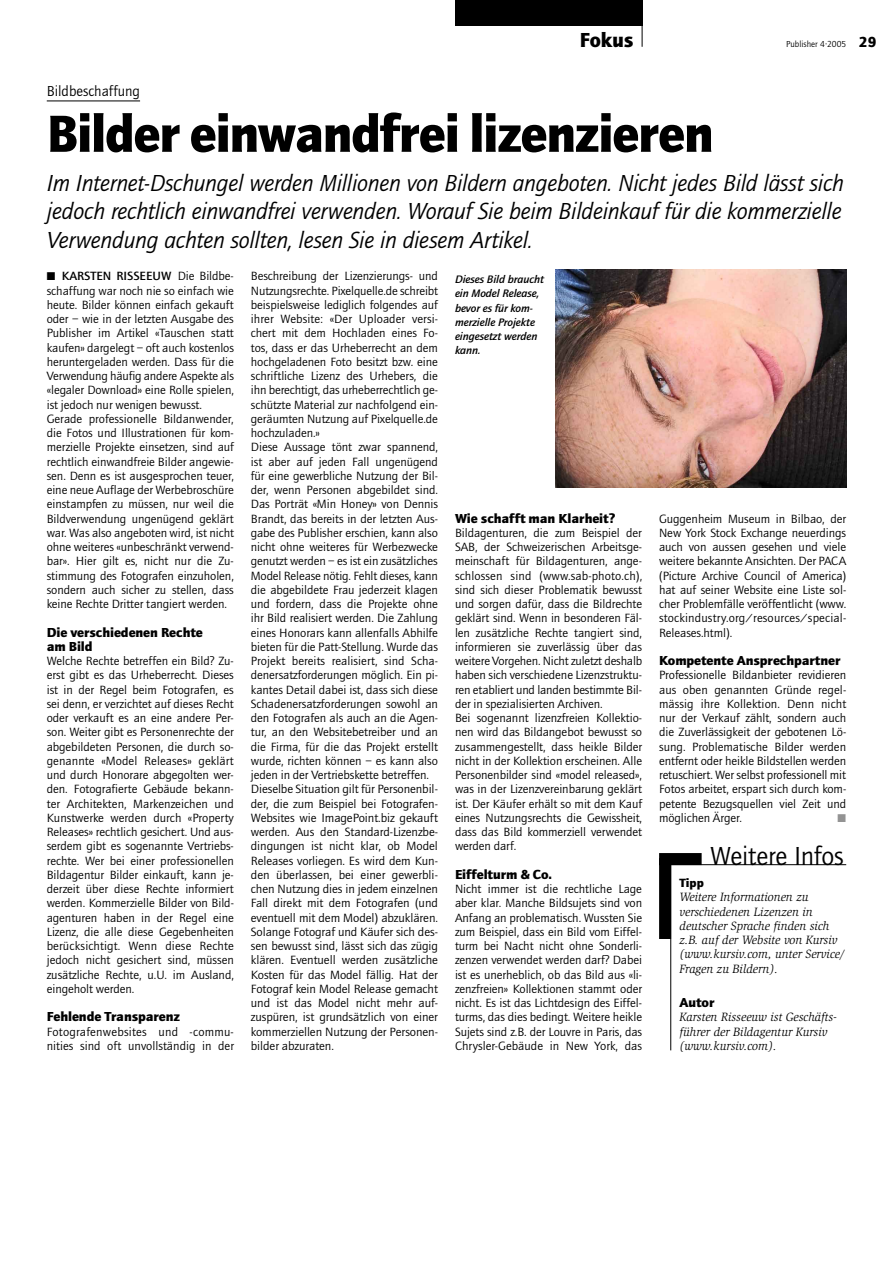
<style>
.page{position:relative;width:893px;height:1263px;background:#fff}
.page>*{position:absolute;margin:0;border:0;box-sizing:border-box;transform-origin:0 0}
.Titel_Haupt{font:900 54px "Quay Sans EF";letter-spacing:-.02em;color:#000}
.Kasten_titel{font:27px "Quay Sans EF";letter-spacing:-.01em;color:#000}
.Lead{font:italic 24px/28.5px "Quay Sans EF";letter-spacing:-.015em;color:#000;text-align:justify}
.Rubrik{font:900 21px "Quay Sans EF";color:#000}
.Spitzmarke{font:15px "Quay Sans EF";color:#000}
.Seitenzahl{font:900 15px "Quay Sans EF";color:#000}
.Zwischentitel{font:900 13.5px "Quay Sans EF";letter-spacing:-.005em;color:#000;scale:1.05 1}
.fliess{font:12.3px/14.2px "Quay Sans EF";letter-spacing:-.005em;color:#000;text-align:justify;scale:1.05 1}
.fliess-2{font:12.3px/14.2px "Quay Sans EF";letter-spacing:-.005em;color:#000;text-align:justify;scale:1.06 1}
.Kasten_fliess{font:italic 12.3px/14.2px "Slimbach";color:#000;scale:.95 1}
.Kasten_fliess-2{font:900 12.3px "Quay Sans EF";color:#000;scale:1.05 1}
.Legende{font:italic 500 11.25px/14.2px "Quay Sans EF";letter-spacing:-.005em;color:#000;scale:1.05 1}
.fliess-3{font:11.25px "Zapf Dingbats";color:#939393}
.Kopfzeile{font:9px "Quay Sans EF";color:#000}
.s1{font-weight:500}
</style>
<div class="page">
<div style="left:455px;top:0;width:187px;height:26px;background:#000"></div>
<hr style="left:642px;top:0;width:1px;height:47px;background:#000">
<hr style="left:47px;top:101px;width:93px;height:1px;background:#000">
<img style="left:556px;top:270px;width:290px;height:217px">
<div style="left:659px;top:858px;width:12px;height:81px;background:#000"></div>
<hr style="left:670px;top:862px;width:1px;height:188px;background:#000">
<div style="left:659px;top:853px;width:43px;height:12px;background:#000"></div>
<hr style="left:659px;top:864px;width:187px;height:1px;background:#000">
<p class="Rubrik" style="left:580px;top:27px;width:55px">Fokus</p>
<p class="Kopfzeile" style="left:786px;top:39px;width:61px">Publisher 4 · 2005</p>
<p class="Seitenzahl" style="left:859px;top:33px;width:19px">29</p>
<p class="Spitzmarke" style="left:47px;top:83px;width:95px">Bildbeschaffung</p>
<p class="Titel_Haupt" style="left:47px;top:102px;width:668px">Bilder einwandfrei lizenzieren</p>
<p class="Lead" style="left:47px;top:169px;width:799px">Im Internet-Dschungel werden Millionen von Bildern angeboten. Nicht jedes Bild lässt sich jedoch rechtlich einwandfrei verwenden. Worauf Sie beim Bildeinkauf für die kommerzielle Verwendung achten sollten, lesen Sie in diesem Artikel.</p>
<p class="Legende" style="left:455px;top:272px;width:86px">Dieses Bild braucht ein Model Release, bevor es für kom&shy;merzielle Projekte eingesetzt werden kann.</p>
<p class="fliess" style="left:47px;top:269px;width:180px">■ <span class="s1">KARSTEN RISSEEUW</span> Die Bildbe&shy;schaffung war noch nie so einfach wie heute. Bilder können einfach gekauft oder – wie in der letzten Ausgabe des Publisher im Artikel «Tauschen statt kaufen» dargelegt – oft auch kostenlos heruntergeladen werden. Dass für die Verwendung häufig andere Aspekte als «legaler Download» eine Rolle spielen, ist jedoch nur wenigen bewusst.</p>
<p class="fliess" style="left:47px;top:412px;width:180px">Gerade professionelle Bildanwender, die Fotos und Illustrationen für kom&shy;merzielle Projekte einsetzen, sind auf rechtlich einwandfreie Bilder angewie&shy;sen. Denn es ist ausgesprochen teuer, eine neue Auflage der Werbebroschüre einstampfen zu müssen, nur weil die Bildverwendung ungenügend geklärt war. Was also angeboten wird, ist nicht ohne weiteres «unbeschränkt verwend&shy;bar». Hier gilt es, nicht nur die Zu&shy;stimmung des Fotografen einzuholen, sondern auch sicher zu stellen, dass keine Rechte Dritter tangiert werden.</p>
<p class="Zwischentitel" style="left:47px;top:624px;width:150px">Die verschiedenen Rechte</p>
<p class="Zwischentitel" style="left:47px;top:638px;width:45px">am Bild</p>
<p class="fliess" style="left:47px;top:654px;width:180px">Welche Rechte betreffen ein Bild? Zu&shy;erst gibt es das Urheberrecht. Dieses ist in der Regel beim Fotografen, es sei denn, er verzichtet auf dieses Recht oder verkauft es an eine andere Per&shy;son. Weiter gibt es Personenrechte der abgebildeten Personen, die durch so&shy;genannte «Model Releases» geklärt und durch Honorare abgegolten wer&shy;den. Fotografierte Gebäude bekann&shy;ter Architekten, Markenzeichen und Kunstwerke werden durch «Property Releases» rechtlich gesichert. Und aus&shy;serdem gibt es sogenannte Vertriebs&shy;rechte. Wer bei einer professionellen Bildagentur Bilder einkauft, kann je&shy;derzeit über diese Rechte informiert werden. Kommerzielle Bilder von Bild&shy;agenturen haben in der Regel eine Lizenz, die alle diese Gegebenheiten berücksichtigt. Wenn diese Rechte jedoch nicht gesichert sind, müssen zusätzliche Rechte, u.U. im Ausland, eingeholt werden.</p>
<p class="Zwischentitel" style="left:47px;top:1009px;width:129px">Fehlende Transparenz</p>
<p class="fliess" style="left:47px;top:1025px;width:180px">Fotografenwebsites und -commu&shy;nities sind oft unvollständig in der</p>
<p class="fliess" style="left:251px;top:269px;width:180px">Beschreibung der Lizenzierungs- und Nutzungsrechte. Pixelquelle.de schreibt beispielsweise lediglich folgendes auf ihrer Website: «Der Uploader versi&shy;chert mit dem Hochladen eines Fo&shy;tos, dass er das Urheberrecht an dem hochgeladenen Foto besitzt bzw. eine schriftliche Lizenz des Urhebers, die ihn berechtigt, das urheberrechtlich ge&shy;schützte Material zur nachfolgend ein&shy;geräumten Nutzung auf Pixelquelle.de hochzuladen.»</p>
<p class="fliess" style="left:251px;top:440px;width:180px">Diese Aussage tönt zwar spannend, ist aber auf jeden Fall ungenügend für eine gewerbliche Nutzung der Bil&shy;der, wenn Personen abgebildet sind.<br>Das Porträt «Min Honey» von Dennis Brandt, das bereits in der letzten Aus&shy;gabe des Publisher erschien, kann also nicht ohne weiteres für Werbezwecke genutzt werden – es ist ein zusätzliches Model Release nötig. Fehlt dieses, kann die abgebildete Frau jederzeit klagen und fordern, dass die Projekte ohne ihr Bild realisiert werden. Die Zahlung eines Honorars kann allenfalls Abhilfe bieten für die Patt-Stellung. Wurde das Projekt bereits realisiert, sind Scha&shy;denersatzforderungen möglich. Ein pi&shy;kantes Detail dabei ist, dass sich diese Schadenersatzforderungen sowohl an den Fotografen als auch an die Agen&shy;tur, an den Websitebetreiber und an die Firma, für die das Projekt erstellt wurde, richten können – es kann also jeden in der Vertriebskette betreffen.</p>
<p class="fliess-2" style="left:251px;top:782px;width:178px">Dieselbe Situation gilt für Personenbil&shy;der, die zum Beispiel bei Fotografen-Websites wie ImagePoint.biz gekauft werden. Aus den Standard-Lizenzbe&shy;dingungen ist nicht klar, ob Model Releases vorliegen. Es wird dem Kun&shy;den überlassen, bei einer gewerbli&shy;chen Nutzung dies in jedem einzelnen Fall direkt mit dem Fotografen (und eventuell mit dem Model) abzuklären.<br>Solange Fotograf und Käufer sich des&shy;sen bewusst sind, lässt sich das zügig klären. Eventuell werden zusätzliche Kosten für das Model fällig. Hat der Fotograf kein Model Release gemacht und ist das Model nicht mehr auf&shy;zuspüren, ist grundsätzlich von einer kommerziellen Nutzung der Personen&shy;bilder abzuraten.</p>
<p class="Zwischentitel" style="left:455px;top:510px;width:154px">Wie schafft man Klarheit?</p>
<p class="fliess" style="left:455px;top:526px;width:180px">Bildagenturen, die zum Beispiel der SAB, der Schweizerischen Arbeitsge&shy;meinschaft für Bildagenturen, ange&shy;schlossen sind (www.sab-photo.ch), sind sich dieser Problematik bewusst und sorgen dafür, dass die Bildrechte geklärt sind. Wenn in besonderen Fäl&shy;len zusätzliche Rechte tangiert sind, informieren sie zuverlässig über das weitere Vorgehen. Nicht zuletzt deshalb haben sich verschiedene Lizenzstruktu&shy;ren etabliert und landen bestimmte Bil&shy;der in spezialisierten Archiven.</p>
<p class="fliess" style="left:455px;top:711px;width:180px">Bei sogenannt lizenzfreien Kollektio&shy;nen wird das Bildangebot bewusst so zusammengestellt, dass heikle Bilder nicht in der Kollektion erscheinen. Alle Personenbilder sind «model released», was in der Lizenzvereinbarung geklärt ist. Der Käufer erhält so mit dem Kauf eines Nutzungsrechts die Gewissheit, dass das Bild kommerziell verwendet werden darf.</p>
<p class="Zwischentitel" style="left:455px;top:866px;width:94px">Eiffelturm &amp; Co.</p>
<p class="fliess" style="left:455px;top:882px;width:180px">Nicht immer ist die rechtliche Lage aber klar. Manche Bildsujets sind von Anfang an problematisch. Wussten Sie zum Beispiel, dass ein Bild vom Eiffel&shy;turm bei Nacht nicht ohne Sonderli&shy;zenzen verwendet werden darf? Dabei ist es unerheblich, ob das Bild aus «li&shy;zenzfreien» Kollektionen stammt oder nicht. Es ist das Lichtdesign des Eiffel&shy;turms, das dies bedingt. Weitere heikle Sujets sind z.B. der Louvre in Paris, das Chrysler-Gebäude in New York, das</p>
<p class="fliess" style="left:659px;top:512px;width:180px">Guggenheim Museum in Bilbao, der New York Stock Exchange neuerdings auch von aussen gesehen und viele weitere bekannte Ansichten. Der PACA (Picture Archive Council of America) hat auf seiner Website eine Liste sol&shy;cher Problemfälle veröffentlicht (www. stockindustry.org/resources/special-Releases.html).</p>
<p class="Zwischentitel" style="left:659px;top:653px;width:174px">Kompetente Ansprechpartner</p>
<p class="fliess" style="left:659px;top:668px;width:180px">Professionelle Bildanbieter revidieren aus oben genannten Gründe regel&shy;mässig ihre Kollektion. Denn nicht nur der Verkauf zählt, sondern auch die Zuverlässigkeit der gebotenen Lö&shy;sung. Problematische Bilder werden entfernt oder heikle Bildstellen werden retuschiert. Wer selbst professionell mit Fotos arbeitet, erspart sich durch kom&shy;petente Bezugsquellen viel Zeit und möglichen Ärger.</p>
<p class="fliess-3" style="left:838px;top:813px;width:10px">■</p>
<p class="Kasten_titel" style="left:710px;top:841px;width:135px">Weitere Infos</p>
<p class="Kasten_fliess-2" style="left:679px;top:876px;width:25px">Tipp</p>
<p class="Kasten_fliess" style="left:679px;top:890px;width:175px">Weitere Informationen zu verschiedenen Lizenzen in deutscher Sprache finden sich z.B. auf der Website von Kursiv (www.kursiv.com, unter Service/<br>Fragen zu Bildern).</p>
<p class="Zwischentitel" style="left:679px;top:995px;width:35px">Autor</p>
<p class="Kasten_fliess" style="left:679px;top:1010px;width:167px">Karsten Risseeuw ist Geschäfts&shy;führer der Bildagentur Kursiv (www.kursiv.com).</p>
</div>
